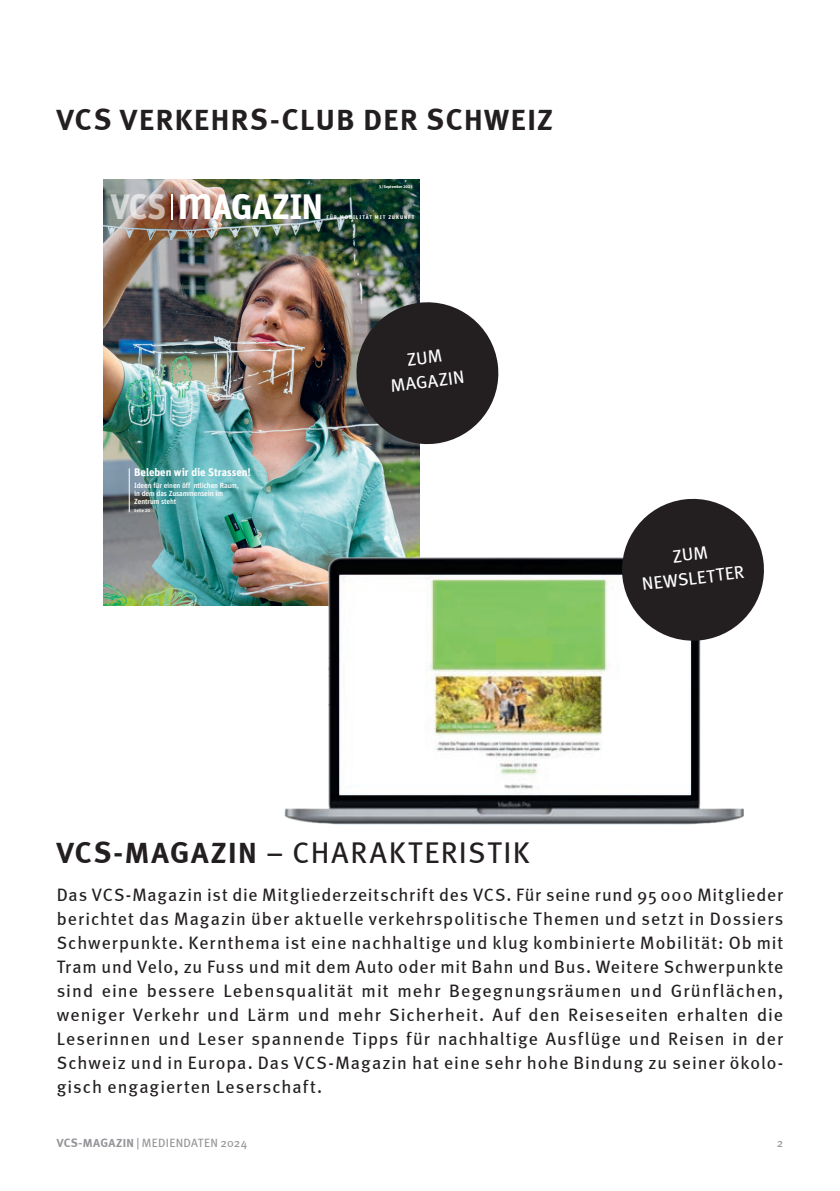
<style>
.page{position:relative;width:840px;height:1191px;background:#fff}
.page>*{position:absolute;margin:0;border:0;box-sizing:border-box;transform-origin:0 0}
.t1{font:700 35.4px "Unit OT";letter-spacing:-.025em;color:#fff}
.t2{font:700 30px "Meta";letter-spacing:.05em;color:#231f20}
.t3{font:30px "Meta";letter-spacing:.06em;color:#231f20}
.t4{font:18px/24px "Meta";letter-spacing:.055em;color:#231f20;text-align:justify}
.t5{font:18px/24px "Meta";color:#fff;text-align:center}
.t6{font:12px "Meta";letter-spacing:.025em;color:#939598}
.t7{font:700 11px "Unit OT";letter-spacing:-.005em;color:#fff}
.t8{font:500 7.6px/8px "Unit OT";letter-spacing:-.015em;color:#fff}
.t9{font:700 5.2px "Unit OT";letter-spacing:.175em;color:#fff}
.t10{font:500 4.4px "Unit OT";letter-spacing:.005em;color:#fff}
.t11{font:700 4px "Unit OT";letter-spacing:.015em;color:#fff}
.s1{font-size:35.6px}
.s2{font-weight:500;font-size:48.4px}
.s3{font-weight:700}
</style>
<div class="page">
<img style="left:103px;top:180px;width:317px;height:425px">
<hr style="left:129px;top:468px;width:1px;height:44px;background:#fff">
<svg style="left:171px;top:194px;width:1px;height:25px"></svg>
<img style="left:285px;top:557px;width:457px;height:268px">
<svg style="left:352px;top:298px;width:147px;height:150px;background:#4d4b4c"></svg>
<svg style="left:617px;top:498px;width:147px;height:147px"></svg>
<h2 class="t2" style="left:57px;top:102px;width:497px">VCS VERKEHRS-CLUB DER SCHWEIZ</h2>
<p class="t11" style="left:379px;top:184px;width:35px">3/September 2023</p>
<h1 class="t1" style="left:109px;top:183px;width:215px"><span class="s1">VCS</span> <span class="s2">m</span>AGAZIN</h1>
<p class="t9" style="left:326px;top:214px;width:89px">FÜR MOBILITÄT MIT ZUKUNFT</p>
<p class="t7" style="left:134px;top:465px;width:118px">Beleben wir die Strassen!</p>
<p class="t8" style="left:134px;top:481px;width:106px">Ideen für einen öff ntlichen Raum, in dem das Zusammensein im<br>Zentrum steht</p>
<p class="t10" style="left:134px;top:508px;width:18px">Seite 20</p>
<p class="t5" style="left:386px;top:350px;width:76px;rotate:-7deg">ZUM<br>MAGAZIN</p>
<p class="t5" style="left:637px;top:548px;width:104px;rotate:-7deg">ZUM<br>NEWSLETTER</p>
<h2 class="t3" style="left:57px;top:835px;width:474px"><span class="s3">VCS-MAGAZIN</span> – CHARAKTERISTIK</h2>
<p class="t4" style="left:57px;top:882px;width:727px">Das VCS-Magazin ist die Mitgliederzeitschrift des VCS. Für seine rund 95 000 Mitglieder berichtet das Magazin über aktuelle verkehrspolitische Themen und setzt in Dossiers Schwerpunkte. Kernthema ist eine nachhaltige und klug kombinierte Mobilität: Ob mit Tram und Velo, zu Fuss und mit dem Auto oder mit Bahn und Bus. Weitere Schwerpunkte sind eine bessere Lebensqualität mit mehr Begegnungsräumen und Grünflächen, weniger Verkehr und Lärm und mehr Sicherheit. Auf den Reiseseiten erhalten die Leserinnen und Leser spannende Tipps für nachhaltige Ausflüge und Reisen in der Schweiz und in Europa. Das VCS-Magazin hat eine sehr hohe Bindung zu seiner ökolo&shy;gisch engagierten Leserschaft.</p>
<p class="t6" style="left:57px;top:1135px;width:192px"><span class="s3">VCS-MAGAZIN</span> | MEDIENDATEN 2024</p>
<p class="t6" style="left:776px;top:1135px;width:8px">2</p>
</div>
